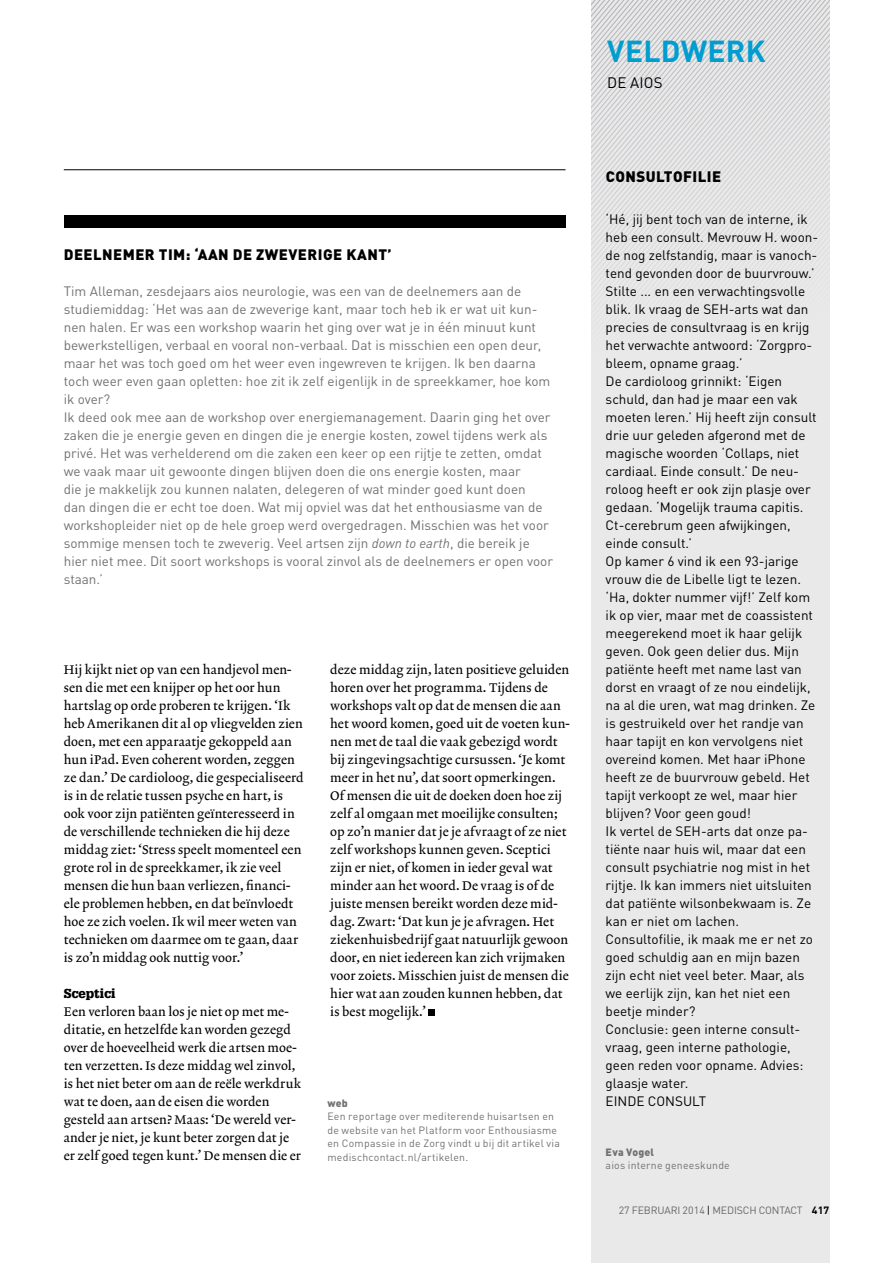
<style>
.page{position:relative;width:893px;height:1263px;background:#fff}
.page>*{position:absolute;margin:0;border:0;box-sizing:border-box;transform-origin:0 0}
.t1{font:700 30px "DINOT";letter-spacing:.01em;color:#009dd1}
.t2{font:900 15px "DINOT";letter-spacing:.03em;color:#000}
.t3{font:15px "DINOT";letter-spacing:.01em;color:#000}
.t4{font:13.5px/18px "DINOT";color:#000}
.t5{font:13.5px/18px "DINOT";color:#707172}
.t6{font:12.75px/18px "Lexicon No 2 Roman A";letter-spacing:.01em;color:#000}
.t7{font:900 12.75px "Glypha LT Std";color:#000}
.t8{font:10.5px/13.5px "DINOT";letter-spacing:.02em;color:#707172}
.t9{font:10.5px "DINOT";letter-spacing:-.015em;color:#707172}
.t10{font:900 10.5px "DINOT";letter-spacing:.02em;color:#707172}
.s1{font-style:italic}
.s2{color:#000}
.s3{font-weight:700;color:#000}
</style>
<div class="page">
<hr style="left:64px;top:169px;width:502px;height:1px;background:#000">
<div style="left:428px;top:1009px;width:7px;height:7px;background:#000"></div>
<div style="left:591px;top:0;width:238px;height:1263px;background:#e9e9ea"></div>
<div style="left:64px;top:215px;width:502px;height:13px;background:#000"></div>
<p class="t2" style="left:64px;top:245px;width:329px">DEELNEMER TIM: ‘AAN DE ZWEVERIGE KANT’</p>
<p class="t5" style="left:64px;top:282px;width:491px">Tim Alleman, zesdejaars aios neurologie, was een van de deelnemers aan de studiemiddag: ‘Het was aan de zweverige kant, maar toch heb ik er wat uit kun&shy;nen halen. Er was een workshop waarin het ging over wat je in één minuut kunt bewerkstelligen, verbaal en vooral non-verbaal. Dat is misschien een open deur, maar het was toch goed om het weer even ingewreven te krijgen. Ik ben daarna toch weer even gaan opletten: hoe zit ik zelf eigenlijk in de spreekkamer, hoe kom ik over?<br>Ik deed ook mee aan de workshop over energiemanagement. Daarin ging het over zaken die je energie geven en dingen die je energie kosten, zowel tijdens werk als privé. Het was verhelderend om die zaken een keer op een rijtje te zetten, omdat we vaak maar uit gewoonte dingen blijven doen die ons energie kosten, maar<br>die je makkelijk zou kunnen nalaten, delegeren of wat minder goed kunt doen<br>dan dingen die er echt toe doen. Wat mij opviel was dat het enthousiasme van de workshopleider niet op de hele groep werd overgedragen. Misschien was het voor sommige mensen toch te zweverig. Veel artsen zijn <span class="s1">down to earth</span>, die bereik je hier niet mee. Dit soort workshops is vooral zinvol als de deelnemers er open voor staan.’</p>
<p class="t6" style="left:64px;top:661px;width:241px">Hij kijkt niet op van een handjevol men&shy;sen die met een knijper op het oor hun hartslag op orde proberen te krijgen. ‘Ik heb Amerikanen dit al op vliegvelden zien doen, met een apparaatje gekoppeld aan hun iPad. Even coherent worden, zeggen ze dan.’ De cardioloog, die gespecialiseerd is in de relatie tussen psyche en hart, is ook voor zijn patiënten geïnteresseerd in de verschillende technieken die hij deze middag ziet: ‘Stress speelt momenteel een grote rol in de spreekkamer, ik zie veel mensen die hun baan verliezen, financi&shy;ële problemen hebben, en dat beïnvloedt hoe ze zich voelen. Ik wil meer weten van technieken om daarmee om te gaan, daar is zo’n middag ook nuttig voor.’</p>
<p class="t7" style="left:64px;top:986px;width:53px">Sceptici</p>
<p class="t6" style="left:64px;top:1003px;width:239px">Een verloren baan los je niet op met me&shy;ditatie, en hetzelfde kan worden gezegd over de hoeveelheid werk die artsen moe&shy;ten verzetten. Is deze middag wel zinvol, is het niet beter om aan de reële werkdruk wat te doen, aan de eisen die worden gesteld aan artsen? Maas: ‘De wereld ver&shy;ander je niet, je kunt beter zorgen dat je er zelf goed tegen kunt.’ De mensen die er</p>
<p class="t6" style="left:330px;top:661px;width:241px">deze middag zijn, laten positieve geluiden horen over het programma. Tijdens de workshops valt op dat de mensen die aan het woord komen, goed uit de voeten kun&shy;nen met de taal die vaak gebezigd wordt bij zingevingsachtige cursussen. ‘Je komt meer in het nu’, dat soort opmerkingen.<br>Of mensen die uit de doeken doen hoe zij zelf al omgaan met moeilijke consulten; op zo’n manier dat je je afvraagt of ze niet zelf workshops kunnen geven. Sceptici zijn er niet, of komen in ieder geval wat minder aan het woord. De vraag is of de juiste mensen bereikt worden deze mid&shy;dag. Zwart: ‘Dat kun je je afvragen. Het ziekenhuisbedrijf gaat natuurlijk gewoon door, en niet iedereen kan zich vrijmaken voor zoiets. Misschien juist de mensen die hier wat aan zouden kunnen hebben, dat is best mogelijk.’</p>
<p class="t10" style="left:327px;top:1096px;width:22px">web</p>
<p class="t8" style="left:327px;top:1110px;width:234px">Een reportage over mediterende huisartsen en de website van het Platform voor Enthousiasme en Compassie in de Zorg vindt u bij dit artikel via medischcontact.nl/artikelen.</p>
<h1 class="t1" style="left:607px;top:31px;width:160px">VELDWERK</h1>
<p class="t3" style="left:607px;top:73px;width:57px">DE AIOS</p>
<p class="t2" style="left:606px;top:166px;width:117px">CONSULTOFILIE</p>
<p class="t4" style="left:606px;top:210px;width:214px">‘Hé, jij bent toch van de interne, ik heb een consult. Mevrouw H. woon&shy;de nog zelfstandig, maar is vanoch&shy;tend gevonden door de buurvrouw.’<br>Stilte ... en een verwachtingsvolle blik. Ik vraag de SEH-arts wat dan precies de consultvraag is en krijg het verwachte antwoord: ‘Zorgpro&shy;bleem, opname graag.’<br>De cardioloog grinnikt: ‘Eigen schuld, dan had je maar een vak moeten leren.’ Hij heeft zijn consult drie uur geleden afgerond met de magische woorden ‘Collaps, niet cardiaal. Einde consult.’ De neu&shy;roloog heeft er ook zijn plasje over gedaan. ‘Mogelijk trauma capitis.<br>Ct-cerebrum geen afwijkingen, einde consult.’<br>Op kamer 6 vind ik een 93-jarige vrouw die de Libelle ligt te lezen. ‘Ha, dokter nummer vijf!’ Zelf kom ik op vier, maar met de coassistent meegerekend moet ik haar gelijk geven. Ook geen delier dus. Mijn patiënte heeft met name last van dorst en vraagt of ze nou eindelijk, na al die uren, wat mag drinken. Ze is gestruikeld over het randje van haar tapijt en kon vervolgens niet overeind komen. Met haar iPhone heeft ze de buurvrouw gebeld. Het tapijt verkoopt ze wel, maar hier blijven? Voor geen goud!<br>Ik vertel de SEH-arts dat onze pa&shy;tiënte naar huis wil, maar dat een consult psychiatrie nog mist in het rijtje. Ik kan immers niet uitsluiten dat patiënte wilsonbekwaam is. Ze kan er niet om lachen.<br>Consultofilie, ik maak me er net zo goed schuldig aan en mijn bazen zijn echt niet veel beter. Maar, als we eerlijk zijn, kan het niet een beetje minder?<br>Conclusie: geen interne consult&shy;vraag, geen interne pathologie, geen reden voor opname. Advies: glaasje water.<br>EINDE CONSULT</p>
<p class="t10" style="left:606px;top:1145px;width:50px">Eva Vogel</p>
<p class="t8" style="left:606px;top:1158px;width:126px">aios interne geneeskunde</p>
<p class="t9" style="left:619px;top:1203px;width:212px">27 FEBRUARI 2014 <span class="s2">|</span> MEDISCH CONTACT <span class="s3">417</span></p>
</div>
